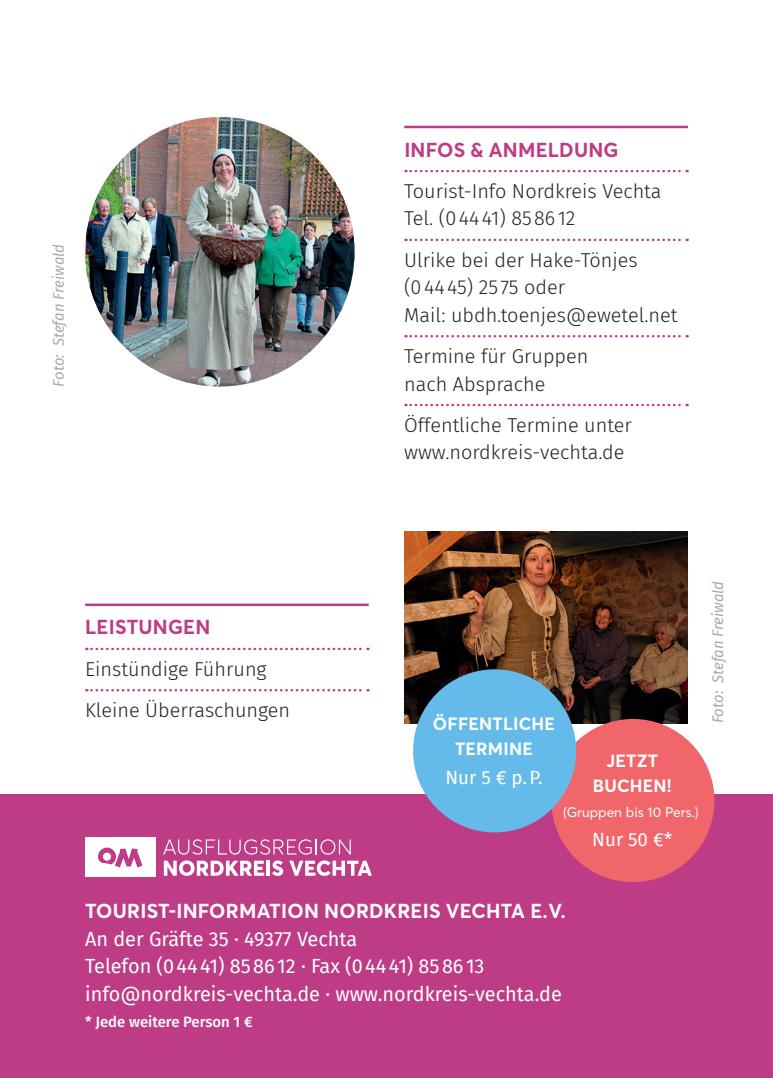
<style>
.page{position:relative;width:773px;height:1078px;background:#fff}
.page>*{position:absolute;margin:0;border:0;box-sizing:border-box;transform-origin:0 0}
.t1{font:300 20px/27.5px "Fira Sans";color:#231f20}
.t2{font:20px/27.5px "Fira Sans";color:#fff}
.t3{font:700 20px "Averta";letter-spacing:.01em;color:#fff}
.t4{font:700 20px "Averta";letter-spacing:.01em;color:#be3c85}
.t5{font:18.75px "Fira Sans";color:#fff}
.t6{font:700 17.5px/25px "Averta";letter-spacing:.01em;color:#fff;text-align:center}
.t7{font:italic 15px "Fira Sans";color:#a8a9ad}
.t8{font:500 15px "Fira Sans";color:#fff}
.t9{font:13.75px "Averta";color:#fff}
</style>
<div class="page">
<div style="left:0;top:794px;width:772px;height:283px;background:#be3c85"></div>
<svg style="left:163px;top:839px;width:188px;height:15px"></svg>
<svg style="left:164px;top:860px;width:100px;height:15px"></svg>
<hr style="left:266px;top:860px;width:4px;height:15px;background:#fff">
<svg style="left:272px;top:860px;width:11px;height:15px"></svg>
<svg style="left:289px;top:860px;width:83px;height:15px"></svg>
<div style="left:85px;top:837px;width:70px;height:39px;background:#fff"></div>
<svg style="left:98px;top:847px;width:44px;height:20px"></svg>
<img style="left:85px;top:117px;width:269px;height:269px;border-radius:135px">
<img style="left:404px;top:531px;width:283px;height:192px">
<hr style="left:85px;top:603px;width:284px;height:3px;background:#be3c85">
<svg style="left:86px;top:647px;width:282px;height:3px"></svg>
<svg style="left:86px;top:689px;width:282px;height:2px"></svg>
<hr style="left:404px;top:126px;width:283px;height:2px;background:#be3c85">
<svg style="left:405px;top:170px;width:282px;height:2px"></svg>
<svg style="left:405px;top:238px;width:282px;height:3px"></svg>
<svg style="left:405px;top:335px;width:282px;height:2px"></svg>
<svg style="left:405px;top:403px;width:282px;height:3px"></svg>
<div style="left:551px;top:718px;width:163px;height:163px;background:#f1666a;border-radius:50%"></div>
<div style="left:413px;top:669px;width:163px;height:163px;background:#64bae9;border-radius:50%"></div>
<p class="t7" style="left:47px;top:386px;width:144px;rotate:-90deg">Foto: Stefan Freiwald</p>
<p class="t4" style="left:404px;top:135px;width:215px">INFOS &amp; ANMELDUNG</p>
<p class="t1" style="left:404px;top:177px;width:259px">Tourist-Info Nordkreis Vechta<br>Tel. (04441) 858612</p>
<p class="t1" style="left:404px;top:246px;width:275px">Ulrike bei der Hake-Tönjes (04445) 25 75 oder<br>Mail: ubdh.toenjes@ewetel.net</p>
<p class="t1" style="left:404px;top:342px;width:186px">Termine für Gruppen nach Absprache</p>
<p class="t1" style="left:404px;top:411px;width:229px">Öffentliche Termine unter www.nordkreis-vechta.de</p>
<p class="t4" style="left:85px;top:613px;width:127px">LEISTUNGEN</p>
<p class="t1" style="left:85px;top:648px;width:206px;line-height:41.2px">Einstündige Führung<br>Kleine Überraschungen</p>
<p class="t6" style="left:433px;top:710px;width:123px">ÖFFENTLICHE<br>TERMINE</p>
<p class="t5" style="left:445px;top:763px;width:98px">Nur 5 € p.P.</p>
<p class="t6" style="left:593px;top:747px;width:80px">JETZT<br>BUCHEN!</p>
<p class="t9" style="left:563px;top:803px;width:137px">(Gruppen bis 10 Pers.)</p>
<p class="t5" style="left:592px;top:825px;width:81px">Nur 50 €*</p>
<p class="t7" style="left:706px;top:723px;width:144px;rotate:-90deg">Foto: Stefan Freiwald</p>
<p class="t3" style="left:85px;top:896px;width:482px">TOURIST-INFORMATION NORDKREIS VECHTA E. V.</p>
<p class="t2" style="left:85px;top:924px;width:478px">An der Gräfte 35 · 49377 Vechta<br>Telefon (04441) 858612 · Fax (04441) 858613 info@nordkreis-vechta.de · www.nordkreis-vechta.de</p>
<p class="t8" style="left:85px;top:1009px;width:169px">* Jede weitere Person 1 €</p>
</div>
